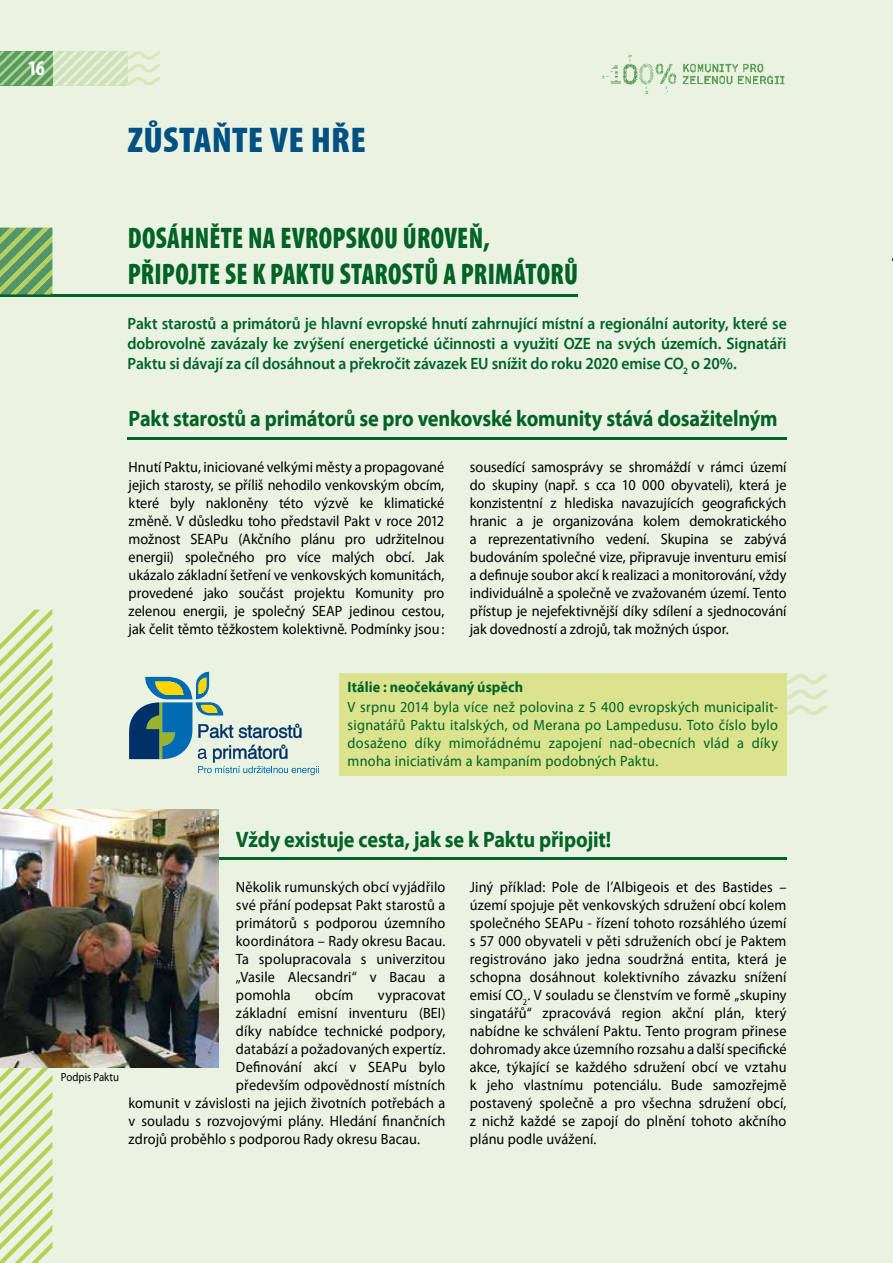
<style>
.page{position:relative;width:893px;height:1263px;background:#eaf3e1}
.page>*{position:absolute;margin:0;border:0;box-sizing:border-box;transform-origin:0 0}
.t1{font:900 condensed 36px "Myriad Pro";letter-spacing:.005em;color:#005183;scale:1.05 1}
.t2{font:900 condensed 30px/36px "Myriad Pro";letter-spacing:.01em;color:#006227;scale:.9 1}
.t3{font:700 22.5px "Myriad Pro";letter-spacing:-.01em;color:#006227;scale:.9 1}
.t4{font:700 condensed 21px "Myriad Pro";color:#fff}
.t5{font:600 16.5px/19.8px "Myriad Pro";letter-spacing:-.005em;color:#006227;text-align:justify;scale:.95 1}
.t6{font:15px/18px "Myriad Pro";letter-spacing:.01em;color:#000;text-align:justify;scale:.95 1}
.t7{font:15px/18px "Myriad Pro";letter-spacing:.02em;color:#006227;text-align:justify;scale:.95 1}
.t8{font:700 15px "Myriad Pro";letter-spacing:.005em;color:#006227;scale:.95 1}
.t9{font:12px "Myriad Pro";letter-spacing:-.005em;color:#000;scale:.9 1}
</style>
<div class="page">
<svg style="left:0;top:51px;width:160px;height:34px"></svg>
<svg style="left:0;top:610px;width:52px;height:653px"></svg>
<img style="left:602px;top:54px;width:183px;height:40px">
<hr style="left:0;top:294px;width:578px;height:3px;background:#006227">
<svg style="left:0;top:228px;width:52px;height:66px"></svg>
<hr style="left:128px;top:437px;width:659px;height:2px;background:#006227">
<hr style="left:128px;top:857px;width:659px;height:2px;background:#006227">
<div style="left:339px;top:674px;width:447px;height:102px;background:#dbe38e"></div>
<svg style="left:129px;top:671px;width:190px;height:104px"></svg>
<img style="left:0;top:809px;width:219px;height:258px">
<svg style="left:787px;top:674px;width:40px;height:41px"></svg>
<h3 class="t4" style="left:28px;top:57px;width:18px">16</h3>
<h1 class="t1" style="left:128px;top:120px;width:228px">ZŮSTAŇTE VE HŘE</h1>
<h2 class="t2" style="left:128px;top:220px;width:502px">DOSÁHNĚTE NA EVROPSKOU ÚROVEŇ,<br>PŘIPOJTE SE K PAKTU STAROSTŮ A PRIMÁTORŮ</h2>
<p class="t5" style="left:128px;top:314px;width:695px">Pakt starostů a primátorů je hlavní evropské hnutí zahrnující místní a regionální autority, které se dobrovolně zavázaly ke zvýšení energetické účinnosti a využití OZE na svých územích. Signatáři Paktu si dávají za cíl dosáhnout a překročit závazek EU snížit do roku 2020 emise CO<sub>2</sub> o 20%.</p>
<h3 class="t3" style="left:129px;top:405px;width:723px">Pakt starostů a primátorů se pro venkovské komunity stává dosažitelným</h3>
<p class="t6" style="left:129px;top:458px;width:334px">Hnutí Paktu, iniciované velkými městy a propagované jejich starosty, se příliš nehodilo venkovským obcím, které byly nakloněny této výzvě ke klimatické změně. V důsledku toho představil Pakt v roce 2012 možnost SEAPu (Akčního plánu pro udržitelnou energii) společného pro více malých obcí. Jak ukázalo základní šetření ve venkovských komunitách, provedené jako součást projektu Komunity pro zelenou energii, je společný SEAP jedinou cestou, jak čelit těmto těžkostem kolektivně. Podmínky jsou :</p>
<p class="t6" style="left:470px;top:458px;width:335px">sousedící samosprávy se shromáždí v rámci území do skupiny (např. s cca 10 000 obyvateli), která je konzistentní z hlediska navazujících geografických hranic a je organizována kolem demokratického a reprezentativního vedení. Skupina se zabývá budováním společné vize, připravuje inventuru emisí a definuje soubor akcí k realizaci a monitorování, vždy individuálně a společně ve zvažovaném území. Tento přístup je nejefektivnější díky sdílení a sjednocování jak dovedností a zdrojů, tak možných úspor.</p>
<p class="t8" style="left:348px;top:678px;width:186px">Itálie : neočekávaný úspěch</p>
<p class="t7" style="left:348px;top:698px;width:455px">V srpnu 2014 byla více než polovina z 5 400 evropských municipalit&shy;signatářů Paktu italských, od Merana po Lampedusu. Toto číslo bylo dosaženo díky mimořádnému zapojení nad-obecních vlád a díky mnoha iniciativám a kampaním podobných Paktu.</p>
<h3 class="t3" style="left:236px;top:826px;width:419px">Vždy existuje cesta, jak se k Paktu připojit!</h3>
<p class="t9" style="left:61px;top:1071px;width:66px">Podpis Paktu</p>
<p class="t6" style="left:236px;top:878px;width:222px">Několik rumunských obcí vyjádřilo své přání podepsat Pakt starostů a primátorů s podporou územního koordinátora – Rady okresu Bacau.<br>Ta spolupracovala s univerzitou „Vasile Alecsandri“ v Bacau a pomohla</p>
<p class="t6" style="left:315px;top:986px;width:42px">obcím</p>
<p class="t6" style="left:378px;top:986px;width:73px">vypracovat</p>
<p class="t6" style="left:236px;top:1004px;width:222px">základní emisní inventuru (BEI)</p>
<p class="t6" style="left:236px;top:1022px;width:222px">díky nabídce technické podpory,</p>
<p class="t6" style="left:236px;top:1040px;width:222px">databází a požadovaných expertíz.</p>
<p class="t6" style="left:236px;top:1058px;width:222px">Definování akcí v SEAPu bylo</p>
<p class="t6" style="left:236px;top:1076px;width:222px">především odpovědností místních</p>
<p class="t6" style="left:129px;top:1094px;width:335px">komunit v závislosti na jejich životních potřebách a</p>
<p class="t6" style="left:129px;top:1112px;width:335px">v souladu s rozvojovými plány. Hledání finančních</p>
<p class="t6" style="left:129px;top:1130px;width:308px">zdrojů proběhlo s podporou Rady okresu Bacau.</p>
<p class="t6" style="left:470px;top:878px;width:335px">Jiný příklad: Pole de l’Albigeois et des Bastides – území spojuje pět venkovských sdružení obcí kolem společného SEAPu - řízení tohoto rozsáhlého území s 57 000 obyvateli v pěti sdruženích obcí je Paktem registrováno jako jedna soudržná entita, která je schopna dosáhnout kolektivního závazku snížení emisí CO<sub>2</sub>. V souladu se členstvím ve formě „skupiny singatářů“ zpracovává region akční plán, který nabídne ke schválení Paktu. Tento program přinese dohromady akce územního rozsahu a další specifické akce, týkající se každého sdružení obcí ve vztahu k jeho vlastnímu potenciálu. Bude samozřejmě postavený společně a pro všechna sdružení obcí, z nichž každé se zapojí do plnění tohoto akčního plánu podle uvážení.</p>
</div>
